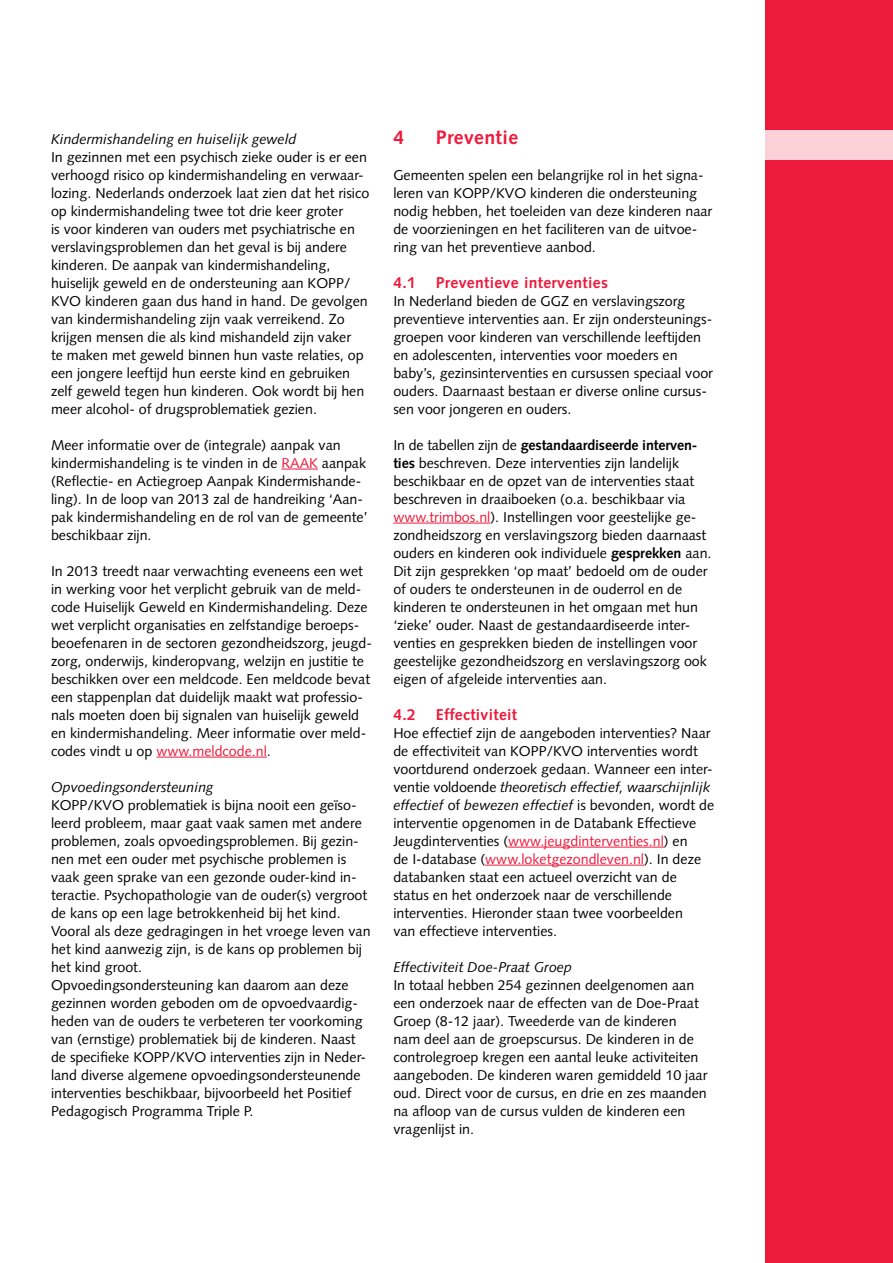
<style>
.page{position:relative;width:893px;height:1263px;background:#fff}
.page>*{position:absolute;margin:0;border:0;box-sizing:border-box;transform-origin:0 0}
.t1{font:700 19.5px "Syntax LT Std";letter-spacing:.02em;color:#ed1a3b}
.t2{font:700 15.75px "Syntax LT Std";letter-spacing:.02em;color:#ed1a3b}
.t3{font:14.25px/18px "Syntax LT Std";color:#000}
.t4{font:italic 14.25px "Syntax LT Std";color:#000}
.s1{color:#ed1a3b}
.s2{font-weight:700}
.s3{font-style:italic}
</style>
<div class="page">
<div style="left:765px;top:0;width:128px;height:1263px;background:#ed1a3b"></div>
<div style="left:765px;top:130px;width:128px;height:29px;background:#fbd1d7"></div>
<hr style="left:281px;top:469px;width:37px;height:1px;background:#ed1a3b">
<hr style="left:156px;top:757px;width:111px;height:1px;background:#ed1a3b">
<hr style="left:393px;top:523px;width:97px;height:1px;background:#ed1a3b">
<hr style="left:508px;top:847px;width:156px;height:1px;background:#ed1a3b">
<hr style="left:485px;top:865px;width:159px;height:1px;background:#ed1a3b">
<p class="t4" style="left:51px;top:130px;width:247px">Kindermishandeling en huiselijk geweld</p>
<p class="t3" style="left:51px;top:148px;width:320px">In gezinnen met een psychisch zieke ouder is er een verhoogd risico op kindermishandeling en verwaar&shy;lozing. Nederlands onderzoek laat zien dat het risico op kindermishandeling twee tot drie keer groter<br>is voor kinderen van ouders met psychiatrische en verslavingsproblemen dan het geval is bij andere kinderen. De aanpak van kindermishandeling, huiselijk geweld en de ondersteuning aan KOPP/ KVO kinderen gaan dus hand in hand. De gevolgen van kindermishandeling zijn vaak verreikend. Zo krijgen mensen die als kind mishandeld zijn vaker<br>te maken met geweld binnen hun vaste relaties, op een jongere leeftijd hun eerste kind en gebruiken zelf geweld tegen hun kinderen. Ook wordt bij hen meer alcohol- of drugsproblematiek gezien.</p>
<p class="t3" style="left:51px;top:436px;width:318px">Meer informatie over de (integrale) aanpak van kindermishandeling is te vinden in de <span class="s1">RAAK</span> aanpak (Reflectie- en Actiegroep Aanpak Kindermishande&shy;ling). In de loop van 2013 zal de handreiking ‘Aan&shy;pak kindermishandeling en de rol van de gemeente’ beschikbaar zijn.</p>
<p class="t3" style="left:51px;top:562px;width:322px">In 2013 treedt naar verwachting eveneens een wet in werking voor het verplicht gebruik van de meld&shy;code Huiselijk Geweld en Kindermishandeling. Deze wet verplicht organisaties en zelfstandige beroeps&shy;beoefenaren in de sectoren gezondheidszorg, jeugd&shy;zorg, onderwijs, kinderopvang, welzijn en justitie te beschikken over een meldcode. Een meldcode bevat een stappenplan dat duidelijk maakt wat professio&shy;nals moeten doen bij signalen van huiselijk geweld en kindermishandeling. Meer informatie over meld&shy;codes vindt u op <span class="s1">www.meldcode.nl</span>.</p>
<p class="t4" style="left:51px;top:778px;width:164px">Opvoedingsondersteuning</p>
<p class="t3" style="left:51px;top:796px;width:321px">KOPP/KVO problematiek is bijna nooit een geïso&shy;leerd probleem, maar gaat vaak samen met andere problemen, zoals opvoedingsproblemen. Bij gezin&shy;nen met een ouder met psychische problemen is vaak geen sprake van een gezonde ouder-kind in&shy;teractie. Psychopathologie van de ouder(s) vergroot de kans op een lage betrokkenheid bij het kind.<br>Vooral als deze gedragingen in het vroege leven van het kind aanwezig zijn, is de kans op problemen bij het kind groot.<br>Opvoedingsondersteuning kan daarom aan deze gezinnen worden geboden om de opvoedvaardig&shy;heden van de ouders te verbeteren ter voorkoming van (ernstige) problematiek bij de kinderen. Naast de specifieke KOPP/KVO interventies zijn in Neder&shy;land diverse algemene opvoedingsondersteunende interventies beschikbaar, bijvoorbeeld het Positief Pedagogisch Programma Triple P.</p>
<h1 class="t1" style="left:393px;top:126px;width:12px">4</h1>
<h1 class="t1" style="left:436px;top:126px;width:84px">Preventie</h1>
<p class="t3" style="left:393px;top:166px;width:321px">Gemeenten spelen een belangrijke rol in het signa&shy;leren van KOPP/KVO kinderen die ondersteuning nodig hebben, het toeleiden van deze kinderen naar de voorzieningen en het faciliteren van de uitvoe&shy;ring van het preventieve aanbod.</p>
<p class="t2" style="left:393px;top:273px;width:24px">4.1</p>
<p class="t2" style="left:436px;top:273px;width:174px">Preventieve interventies</p>
<p class="t3" style="left:393px;top:292px;width:321px">In Nederland bieden de GGZ en verslavingszorg preventieve interventies aan. Er zijn ondersteunings&shy;groepen voor kinderen van verschillende leeftijden en adolescenten, interventies voor moeders en baby’s, gezinsinterventies en cursussen speciaal voor ouders. Daarnaast bestaan er diverse online cursus&shy;sen voor jongeren en ouders.</p>
<p class="t3" style="left:393px;top:436px;width:320px">In de tabellen zijn de <span class="s2">gestandaardiseerde interven&shy;ties</span> beschreven. Deze interventies zijn landelijk beschikbaar en de opzet van de interventies staat beschreven in draaiboeken (o.a. beschikbaar via <span class="s1">www.trimbos.nl</span>). Instellingen voor geestelijke ge&shy;zondheidszorg en verslavingszorg bieden daarnaast ouders en kinderen ook individuele <span class="s2">gesprekken</span> aan.<br>Dit zijn gesprekken ‘op maat’ bedoeld om de ouder of ouders te ondersteunen in de ouderrol en de kinderen te ondersteunen in het omgaan met hun ‘zieke’ ouder. Naast de gestandaardiseerde inter&shy;venties en gesprekken bieden de instellingen voor geestelijke gezondheidszorg en verslavingszorg ook eigen of afgeleide interventies aan.</p>
<p class="t2" style="left:393px;top:705px;width:24px">4.2</p>
<p class="t2" style="left:436px;top:705px;width:83px">Effectiviteit</p>
<p class="t3" style="left:393px;top:724px;width:322px">Hoe effectief zijn de aangeboden interventies? Naar de effectiviteit van KOPP/KVO interventies wordt voortdurend onderzoek gedaan. Wanneer een inter&shy;ventie voldoende <span class="s3">theoretisch effectief, waarschijnlijk effectief</span> of <span class="s3">bewezen effectief</span> is bevonden, wordt de interventie opgenomen in de Databank Effectieve Jeugdinterventies (<span class="s1">www.jeugdinterventies.nl</span>) en<br>de I-database (<span class="s1">www.loketgezondleven.nl</span>). In deze databanken staat een actueel overzicht van de status en het onderzoek naar de verschillende interventies. Hieronder staan twee voorbeelden<br>van effectieve interventies.</p>
<p class="t4" style="left:393px;top:958px;width:180px">Effectiviteit Doe-Praat Groep</p>
<p class="t3" style="left:393px;top:976px;width:316px">In totaal hebben 254 gezinnen deelgenomen aan een onderzoek naar de effecten van de Doe-Praat Groep (8-12 jaar). Tweederde van de kinderen<br>nam deel aan de groepscursus. De kinderen in de controlegroep kregen een aantal leuke activiteiten aangeboden. De kinderen waren gemiddeld 10 jaar oud. Direct voor de cursus, en drie en zes maanden na afloop van de cursus vulden de kinderen een vragenlijst in.</p>
</div>
